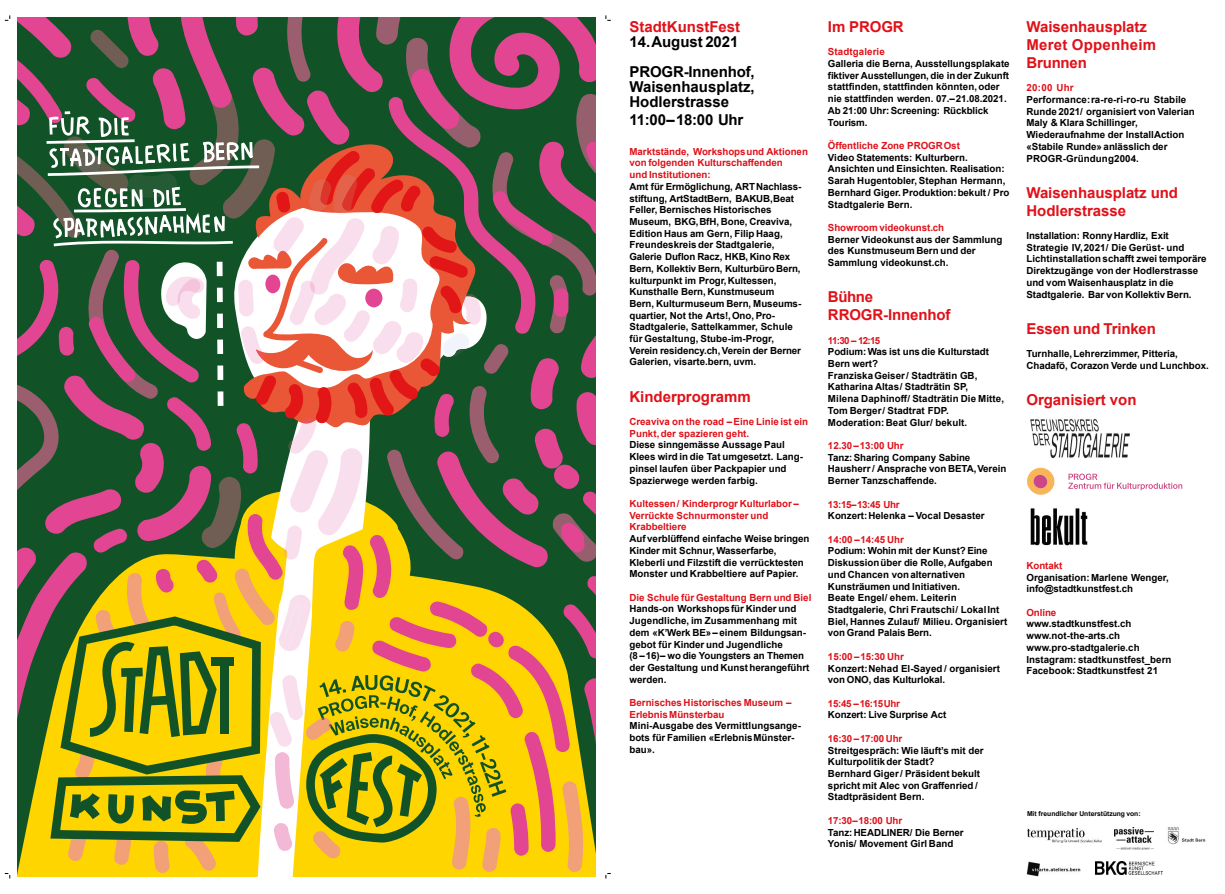
<style>
.page{position:relative;width:1225px;height:894px;background:#fff}
.page>*{position:absolute;margin:0;border:0;box-sizing:border-box;transform-origin:0 0}
.t1{font:700 15px/18px "Arial";letter-spacing:-.005em;color:#e01119}
.t2{font:700 15px/30px "Arial";letter-spacing:-.005em;color:#000}
.t3{font:700 9.75px/11.7px "Arial";color:#000}
.t4{font:700 9.75px/11.7px "Arial";letter-spacing:-.005em;color:#e01119}
.t5{font:700 9.75px "Arial";letter-spacing:-.035em;color:#e01119}
.t6{font:700 6.75px "Arial";color:#000}
</style>
<div class="page">
<svg style="left:17px;top:17px;width:578px;height:859px;background:#907f4a"></svg>
<svg style="left:5px;top:15px;width:6px;height:6px"></svg>
<svg style="left:606px;top:15px;width:5px;height:6px"></svg>
<img style="left:1026px;top:861px;width:54px;height:14px">
<img style="left:1114px;top:827px;width:39px;height:22px">
<img style="left:1027px;top:828px;width:74px;height:13px">
<img style="left:1167px;top:827px;width:39px;height:18px">
<img style="left:1095px;top:861px;width:67px;height:12px">
<img style="left:1030px;top:419px;width:100px;height:40px">
<svg style="left:1068px;top:473px;width:114px;height:17px"></svg>
<svg style="left:1027px;top:467px;width:27px;height:27px"></svg>
<img style="left:1030px;top:508px;width:58px;height:38px">
<h1 class="t1" style="left:629px;top:19px;width:112px">StadtKunstFest</h1>
<h1 class="t2" style="left:629px;top:28px;width:127px">14.August 2021<br>PROGR-Innenhof,</h1>
<h1 class="t2" style="left:629px;top:80px;width:127px;line-height:15px">Waisenhausplatz,<br>Hodlerstrasse</h1>
<h1 class="t2" style="left:629px;top:106px;width:115px">11:00–18:00 Uhr</h1>
<p class="t4" style="left:629px;top:146px;width:180px">Marktstände, Workshopsund Aktionen von folgenden Kulturschaffenden<br>und Institutionen:</p>
<p class="t3" style="left:629px;top:181px;width:173px">Amt für Ermöglichung, ARTNachlass&shy;stiftung, ArtStadtBern, BAKUB,Beat Feller, Bernisches Historisches Museum, BKG,BfH, Bone, Creaviva, Edition Haus am Gern, Filip Haag, Freundeskreisder Stadtgalerie, Galerie Duflon Racz, HKB,Kino Rex Bern, Kollektiv Bern, Kulturbüro Bern, kulturpunkt im Progr,Kultessen, Kunsthalle Bern, Kunstmuseum Bern, Kulturmuseum Bern, Museums&shy;quartier, Not the Arts!,Ono, Pro-Stadtgalerie, Sattelkammer, Schule für Gestaltung, Stube-im-Progr, Verein residency.ch, Verein der Berner Galerien, visarte.bern, uvm.</p>
<h1 class="t1" style="left:629px;top:388px;width:123px">Kinderprogramm</h1>
<p class="t4" style="left:629px;top:416px;width:180px">Creaviva on the road – Eine Linie ist ein<br>Punkt,der spazieren geht.</p>
<p class="t3" style="left:629px;top:440px;width:175px">Diese sinngemässe Aussage Paul Klees wird in die Tat umgesetzt. Lang&shy;pinsel laufen über Packpapier und Spazierwege werden farbig.</p>
<p class="t4" style="left:629px;top:498px;width:171px">Kultessen/ Kinderprogr Kulturlabor –<br>Verrückte Schnurmonster und<br>Krabbeltiere</p>
<p class="t3" style="left:629px;top:533px;width:182px">Auf verblüffend einfache Weise bringen Kinder mit Schnur, Wasserfarbe, Kleberli und Filzstift die verrücktesten Monster und Krabbeltiere auf Papier.</p>
<p class="t4" style="left:629px;top:592px;width:183px">Die Schule für Gestaltung Bern und Biel</p>
<p class="t3" style="left:629px;top:603px;width:181px">Hands-on Workshopsfür Kinder und<br>Jugendliche, im Zusammenhang mit dem «K’Werk BE»– einem Bildungsan&shy;gebot für Kinder und Jugendliche<br>(8 –16)– wo die Youngsters an Themen der Gestaltung und Kunstherangeführt werden.</p>
<p class="t4" style="left:629px;top:697px;width:163px">Bernisches Historisches Museum –<br>ErlebnisMünsterbau</p>
<p class="t3" style="left:629px;top:720px;width:173px">Mini-Ausgabe des Vermittlungsange&shy;bots für Familien «ErlebnisMünster&shy;bau».</p>
<h1 class="t1" style="left:828px;top:19px;width:77px">Im PROGR</h1>
<p class="t4" style="left:828px;top:47px;width:58px">Stadtgalerie</p>
<p class="t3" style="left:828px;top:59px;width:183px">Galleria die Berna, Ausstellungsplakate fiktiver Ausstellungen, die in der Zukunft stattfinden, stattfinden könnten,oder nie stattfinden werden. 07.–21.08.2021.<br>Ab 21:00 Uhr:Screening: Rückblick Tourism.</p>
<p class="t4" style="left:828px;top:140px;width:133px">Öffentliche Zone PROGROst</p>
<p class="t3" style="left:828px;top:152px;width:183px">Video Statements: Kulturbern.<br>Ansichten und Einsichten. Realisation:<br>Sarah Hugentobler, Stephan Hermann, Bernhard Giger. Produktion:bekult / Pro Stadtgalerie Bern.</p>
<p class="t4" style="left:828px;top:222px;width:118px">Showroom videokunst.ch</p>
<p class="t3" style="left:828px;top:234px;width:176px">Berner Videokunst aus der Sammlung des Kunstmuseum Bern und der<br>Sammlung videokunst.ch.</p>
<h1 class="t1" style="left:828px;top:289px;width:124px">Bühne<br>RROGR-Innenhof</h1>
<p class="t4" style="left:828px;top:335px;width:54px">11:30 – 12:15</p>
<p class="t3" style="left:828px;top:347px;width:178px">Podium: Was ist uns die Kulturstadt<br>Bern wert?<br>FranziskaGeiser/ Stadträtin GB,<br>Katharina Altas/ Stadträtin SP,<br>Milena Daphinoff/ Stadträtin Die Mitte,<br>Tom Berger/ Stadtrat FDP.<br>Moderation: Beat Glur/ bekult.</p>
<p class="t4" style="left:828px;top:440px;width:77px">12.30 –13:00 Uhr</p>
<p class="t3" style="left:828px;top:452px;width:180px">Tanz:Sharing Company Sabine<br>Hausherr / Ansprache von BETA,Verein<br>Berner Tanzschaffende.</p>
<p class="t5" style="left:828px;top:500px;width:73px">13:15–13:45 Uhr</p>
<p class="t3" style="left:828px;top:510px;width:158px">Konzert:Helenka – Vocal Desaster</p>
<p class="t4" style="left:828px;top:534px;width:77px">14:00 –14:45 Uhr</p>
<p class="t3" style="left:828px;top:545px;width:181px">Podium: Wohin mit der Kunst? Eine Diskussionüber die Rolle, Aufgaben und Chancen vonalternativen Kunsträumen und Initiativen.<br>Beate Engel/ ehem. Leiterin Stadtgalerie, Chri Frautschi/ LokalInt Biel, Hannes Zulauf/ Milieu. Organisiert von Grand Palais Bern.</p>
<p class="t4" style="left:828px;top:651px;width:77px">15:00 –15:30 Uhr</p>
<p class="t3" style="left:828px;top:662px;width:173px">Konzert:Nehad El-Sayed / organisiert von ONO, das Kulturlokal.</p>
<p class="t5" style="left:828px;top:699px;width:73px">15:45 –16:15Uhr</p>
<p class="t3" style="left:828px;top:709px;width:120px">Konzert: Live Surprise Act</p>
<p class="t4" style="left:828px;top:733px;width:76px">16:30 –17:00 Uhr</p>
<p class="t3" style="left:828px;top:744px;width:157px">Streitgespräch: Wie läuft’s mit der<br>Kulturpolitikder Stadt?<br>Bernhard Giger/ Präsident bekult spricht mit Alec vonGraffenried /<br>Stadtpräsident Bern.</p>
<p class="t4" style="left:828px;top:815px;width:76px">17:30–18:00 Uhr</p>
<p class="t3" style="left:828px;top:826px;width:137px">Tanz:HEADLINER/ Die Berner<br>Yonis/ Movement Girl Band</p>
<h1 class="t1" style="left:1026px;top:19px;width:131px">Waisenhausplatz<br>Meret Oppenheim<br>Brunnen</h1>
<p class="t4" style="left:1026px;top:83px;width:49px">20:00 Uhr</p>
<p class="t3" style="left:1026px;top:95px;width:170px">Performance:ra-re-ri-ro-ru Stabile<br>Runde 2021/ organisiert von Valerian<br>Maly &amp; Klara Schillinger,<br>Wiederaufnahme der InstallAction «Stabile Runde» anlässlich der<br>PROGR-Gründung2004.</p>
<h1 class="t1" style="left:1026px;top:185px;width:153px">Waisenhausplatz und<br>Hodlerstrasse</h1>
<p class="t3" style="left:1026px;top:230px;width:182px">Installation: RonnyHardliz, Exit Strategie IV,2021/ Die Gerüst- und Lichtinstallationschafft zwei temporäre Direktzugänge von der Hodlerstrasse und vom Waisenhausplatz in die Stadtgalerie. Bar von Kollektiv Bern.</p>
<h1 class="t1" style="left:1026px;top:320px;width:131px">Essen und Trinken</h1>
<p class="t3" style="left:1026px;top:348px;width:184px">Turnhalle,Lehrerzimmer, Pitteria,<br>Chadafö, Corazon Verde und Lunchbox.</p>
<h1 class="t1" style="left:1026px;top:392px;width:112px">Organisiert von</h1>
<p class="t4" style="left:1026px;top:560px;width:37px">Kontakt</p>
<p class="t3" style="left:1026px;top:572px;width:144px">Organisation:Marlene Wenger, info@stadtkunstfest.ch</p>
<p class="t4" style="left:1026px;top:607px;width:31px">Online</p>
<p class="t3" style="left:1026px;top:618px;width:146px">www.stadtkunstfest.ch www.not-the-arts.ch www.pro-stadtgalerie.ch<br>Instagram: stadtkunstfest_bern<br>Facebook:Stadtkunstfest 21</p>
<p class="t6" style="left:1027px;top:810px;width:115px">Mit freundlicher Unterstützung von:</p>
</div>
